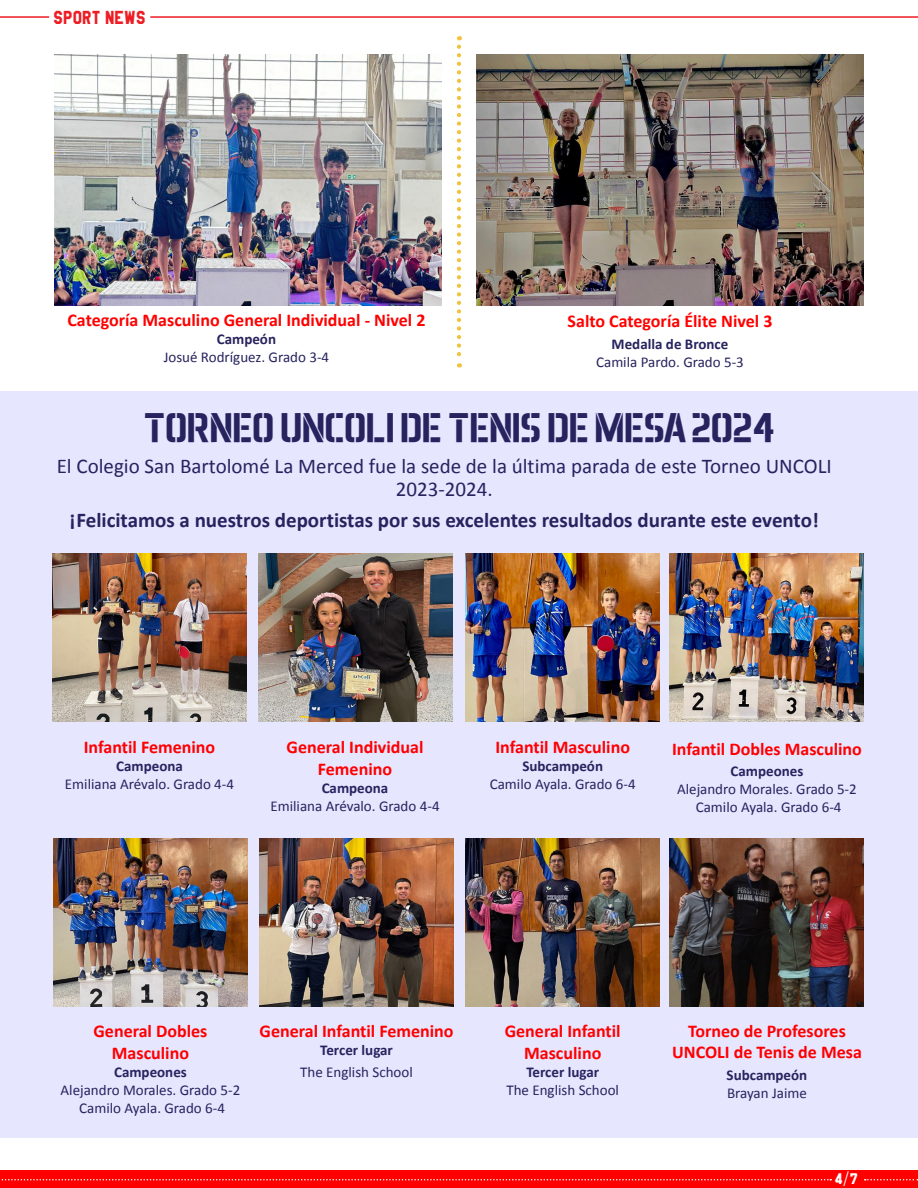
<style>
.page{position:relative;width:918px;height:1188px;background:#fff}
.page>*{position:absolute;margin:0;border:0;box-sizing:border-box;transform-origin:0 0}
.t1{font:700 42px "Aero Matics Stencil";color:#27235e}
.t2{font:21px/22.5px "Calibri";color:#27235e;text-align:center}
.t3{font:700 21px "Calibri";color:#27235e}
.t4{font:700 18px/21.6px "Calibri";color:#f00;text-align:center}
.t5{font:16.5px "High School USA Sans";letter-spacing:.01em;color:#ee1d23}
.t6{font:15px "Calibri";color:#27235e}
.t7{font:700 15px "Calibri";color:#27235e}
.t8{font:13.5px "High School USA Sans";color:#fff}
</style>
<div class="page">
<hr style="left:0;top:16px;width:49px;height:2px;background:#ee1d23">
<hr style="left:151px;top:16px;width:767px;height:2px;background:#ee1d23">
<div style="left:0;top:1170px;width:918px;height:18px;background:#f00"></div>
<svg style="left:1px;top:1179px;width:830px;height:1px"></svg>
<svg style="left:865px;top:1179px;width:53px;height:1px"></svg>
<img style="left:54px;top:54px;width:388px;height:251px">
<img style="left:476px;top:54px;width:388px;height:251px">
<div style="left:0;top:392px;width:918px;height:746px;background:#e6e6ff"></div>
<img style="left:52px;top:554px;width:195px;height:168px">
<img style="left:670px;top:554px;width:194px;height:168px">
<img style="left:258px;top:554px;width:194px;height:168px">
<img style="left:53px;top:838px;width:195px;height:169px">
<img style="left:670px;top:838px;width:194px;height:168px">
<img style="left:260px;top:838px;width:194px;height:168px">
<img style="left:465px;top:554px;width:194px;height:168px">
<img style="left:465px;top:838px;width:194px;height:168px">
<svg style="left:457px;top:47px;width:4px;height:321px"></svg>
<p class="t5" style="left:53px;top:7px;width:94px">SPORT NEWS</p>
<p class="t4" style="left:67px;top:309px;width:360px">Categoría Masculino General Individual - Nivel 2</p>
<p class="t7" style="left:217px;top:329px;width:61px">Campeón</p>
<p class="t6" style="left:164px;top:347px;width:167px">Josué Rodríguez. Grado 3-4</p>
<p class="t4" style="left:568px;top:310px;width:206px">Salto Categoría Élite Nivel 3</p>
<p class="t7" style="left:612px;top:334px;width:118px">Medalla de Bronce</p>
<p class="t6" style="left:596px;top:352px;width:149px">Camila Pardo. Grado 5-3</p>
<p class="t1" style="left:144px;top:404px;width:632px">TORNEO UNCOLI DE TENIS DE MESA 2024</p>
<p class="t2" style="left:57px;top:455px;width:777px">El Colegio San Bartolomé La Merced fue la sede de la última parada de este Torneo UNCOLI<br>2023-2024.</p>
<p class="t3" style="left:70px;top:506px;width:751px">¡Felicitamos a nuestros deportistas por sus excelentes resultados durante este evento!</p>
<p class="t4" style="left:84px;top:736px;width:133px">Infantil Femenino</p>
<p class="t7" style="left:116px;top:756px;width:68px">Campeona</p>
<p class="t6" style="left:65px;top:775px;width:171px">Emiliana Arévalo. Grado 4-4</p>
<p class="t4" style="left:287px;top:736px;width:138px">General Individual<br>Femenino</p>
<p class="t7" style="left:322px;top:778px;width:68px">Campeona</p>
<p class="t6" style="left:270px;top:796px;width:171px">Emiliana Arévalo. Grado 4-4</p>
<p class="t4" style="left:496px;top:736px;width:136px">Infantil Masculino</p>
<p class="t7" style="left:522px;top:756px;width:82px">Subcampeón</p>
<p class="t6" style="left:490px;top:775px;width:147px">Camilo Ayala. Grado 6-4</p>
<p class="t4" style="left:672px;top:738px;width:191px">Infantil Dobles Masculino</p>
<p class="t7" style="left:731px;top:762px;width:74px">Campeones</p>
<p class="t6" style="left:677px;top:780px;width:181px">Alejandro Morales. Grado 5-2</p>
<p class="t6" style="left:696px;top:798px;width:147px">Camilo Ayala. Grado 6-4</p>
<p class="t4" style="left:93px;top:1021px;width:115px">General Dobles<br>Masculino</p>
<p class="t7" style="left:114px;top:1062px;width:74px">Campeones</p>
<p class="t6" style="left:61px;top:1081px;width:181px">Alejandro Morales. Grado 5-2</p>
<p class="t6" style="left:79px;top:1099px;width:147px">Camilo Ayala. Grado 6-4</p>
<p class="t4" style="left:260px;top:1021px;width:196px">General Infantil Femenino</p>
<p class="t7" style="left:320px;top:1041px;width:74px">Tercer lugar</p>
<p class="t6" style="left:300px;top:1063px;width:114px">The English School</p>
<p class="t4" style="left:505px;top:1021px;width:117px">General Infantil<br>Masculino</p>
<p class="t7" style="left:526px;top:1062px;width:74px">Tercer lugar</p>
<p class="t6" style="left:506px;top:1081px;width:114px">The English School</p>
<p class="t4" style="left:672px;top:1020px;width:191px">Torneo de Profesores<br>UNCOLI de Tenis de Mesa</p>
<p class="t7" style="left:727px;top:1065px;width:82px">Subcampeón</p>
<p class="t6" style="left:727px;top:1083px;width:81px">Brayan Jaime</p>
<p class="t8" style="left:834px;top:1171px;width:25px">4/7</p>
</div>
